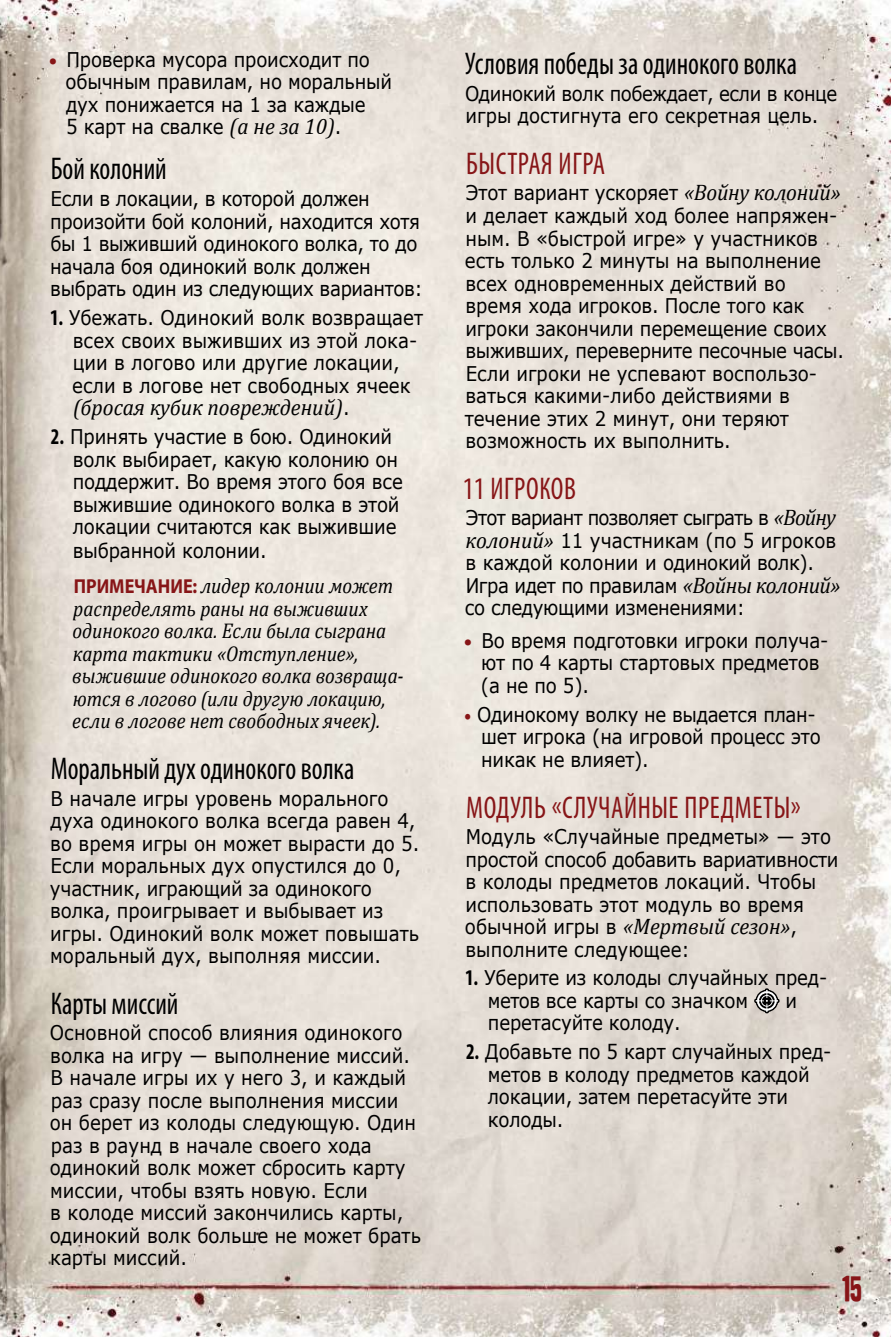
<style>
.page{position:relative;width:891px;height:1337px;background:#fff}
.page>*{position:absolute;margin:0;border:0;box-sizing:border-box;transform-origin:0 0}
.t1{font:condensed 31.5px "Myriad Pro";color:#000;scale:.9 1}
.t2{font:condensed 31.5px "Myriad Pro";letter-spacing:.02em;color:#871517;scale:.9 1}
.t3{font:31.5px "Headline HPLHS One";color:#871517}
.t4{font:italic 22.5px "Cambria";color:#000;scale:.95 1}
.t5{font:italic 21.38px/22.5px "Cambria";color:#000;scale:.9 1}
.t6{font:20.25px/22.5px "Verdana";color:#000;scale:.9 1}
.t7{font:20.25px/22.5px "Verdana";letter-spacing:-.02em;color:#000;scale:.9 1}
.s1{font-family:"Myriad Pro";font-weight:900;font-size:21.38px;color:#871517}
.s2{font-family:"Cambria";font-style:italic;font-size:22.5px}
.s3{font-family:"Myriad Pro";font-weight:700;font-stretch:condensed;font-size:22.5px}
.s4{font-family:"Verdana";font-style:normal;font-size:20.25px}
.s5{font-family:"Myriad Pro";font-weight:700;font-style:normal;font-size:20.25px;color:#871517}
.s6{font-family:"Myriad Pro";font-weight:900;color:#871517}
</style>
<div class="page">
<img style="left:0;top:0;width:891px;height:1336px">
<svg style="left:753px;top:951px;width:27px;height:99px;background:#c8c2bb"></svg>
<p class="t6" style="left:66px;top:48px;width:364px;text-indent:-17px"><span class="s1">•</span> Проверка мусора происходит по обычным правилам, но моральный дух понижается на 1 за каждые<br>5 карт на свалке <span class="s2">(а не за 10)</span>.</p>
<h1 class="t1" style="left:51px;top:149px;width:131px">Бой колоний</h1>
<p class="t7" style="left:50px;top:187px;width:416px">Если в локации, в которой должен произойти бой колоний, находится хотя бы 1 выживший одинокого волка, то до начала боя одинокий волк должен выбрать один из следующих вариантов:</p>
<p class="t6" style="left:72px;top:306px;width:391px;text-indent:-22px"><span class="s3">1.</span> Убежать. Одинокий волк возвращает всех своих выживших из этой лока-- ции в логово или другие локации, если в логове нет свободных ячеек</p>
<p class="t4" style="left:73px;top:391px;width:293px">(бросая кубик повреждений)<span class="s4">.</span></p>
<p class="t6" style="left:73px;top:425px;width:369px;text-indent:-22px"><span class="s3">2.</span> Принять участие в бою. Одинокий волк выбирает, какую колонию он поддержит. Во время этого боя все выжившие одинокого волка в этой локации считаются как выжившие выбранной колонии.</p>
<p class="t5" style="left:72px;top:573px;width:370px"><span class="s5">ПРИМЕЧАНИЕ:</span> лидер колонии может распределять раны на выживших одинокого волка. Если была сыграна карта тактики «Отступление», выжившие одинокого волка возвраща&shy;ются в логово (или другую локацию, если в логове нет свободных ячеек).</p>
<h1 class="t1" style="left:51px;top:749px;width:339px">Моральный дух одинокого волка</h1>
<p class="t6" style="left:50px;top:786px;width:412px">В начале игры уровень морального духа одинокого волка всегда равен 4, во время игры он может вырасти до 5.<br>Если моральных дух опустился до 0, участник, играющий за одинокого волка, проигрывает и выбывает из игры. Одинокий волк может повышать моральный дух, выполняя миссии.</p>
<h1 class="t1" style="left:51px;top:984px;width:143px">Карты миссий</h1>
<p class="t6" style="left:50px;top:1021px;width:414px">Основной способ влияния одинокого волка на игру — выполнение миссий.<br>В начале игры их у него 3, и каждый раз сразу после выполнения миссии он берет из колоды следующую. Один раз в раунд в начале своего хода одинокий волк может сбросить карту миссии, чтобы взять новую. Если<br>в колоде миссий закончились карты, одинокий волк больше не может брать карты миссий.</p>
<h1 class="t1" style="left:465px;top:45px;width:370px">Условия победы за одинокого волка</h1>
<p class="t6" style="left:465px;top:82px;width:415px">Одинокий волк побеждает, если в конце игры достигнута его секретная цель.</p>
<h1 class="t2" style="left:466px;top:145px;width:156px">БЫСТРАЯ ИГРА</h1>
<p class="t6" style="left:465px;top:182px;width:423px">Этот вариант ускоряет <span class="s2">«Войну колоний» </span>и делает каждый ход более напряжен&shy;ным. В «быстрой игре» у участников есть только 2 минуты на выполнение всех одновременных действий во время хода игроков. После того как игроки закончили перемещение своих выживших, переверните песочные часы.<br>Если игроки не успевают воспользо&shy;ваться какими-либо действиями в течение этих 2 минут, они теряют возможность их выполнить.</p>
<h1 class="t2" style="left:463px;top:469px;width:127px">11 ИГРОКОВ</h1>
<p class="t7" style="left:465px;top:506px;width:419px">Этот вариант позволяет сыграть в <span class="s2">«Войну колоний»</span> 11 участникам (по 5 игроков в каждой колонии и одинокий волк).<br>Игра идет по правилам <span class="s2">«Войны колоний» </span>со следующими изменениями:</p>
<p class="t6" style="left:481px;top:629px;width:388px;text-indent:-17px"><span class="s1">•</span> Во время подготовки игроки получа&shy;ют по 4 карты стартовых предметов (а не по 5).</p>
<p class="t6" style="left:481px;top:703px;width:379px;text-indent:-17px"><span class="s6">•</span> Одинокому волку не выдается план&shy;шет игрока (на игровой процесс это никак не влияет).</p>
<h1 class="t2" style="left:466px;top:788px;width:373px">МОДУЛЬ «СЛУЧАЙНЫЕ ПРЕДМЕТЫ»</h1>
<p class="t6" style="left:465px;top:825px;width:416px">Модуль «Случайные предметы» — это простой способ добавить вариативности в колоды предметов локаций. Чтобы использовать этот модуль во время</p>
<p class="t4" style="left:465px;top:910px;width:351px"><span class="s4">обычной игры в</span> «Мертвый сезон»<span class="s4">,</span></p>
<p class="t6" style="left:465px;top:937px;width:251px">выполните следующее:</p>
<p class="t6" style="left:488px;top:966px;width:373px;text-indent:-23px"><span class="s3">1.</span> Уберите из колоды случайных пред-- метов все карты со значком</p>
<p class="t6" style="left:786px;top:989px;width:14px">и</p>
<p class="t6" style="left:488px;top:1011px;width:216px">перетасуйте колоду.</p>
<p class="t6" style="left:488px;top:1040px;width:378px;text-indent:-22px"><span class="s3">2.</span> Добавьте по 5 карт случайных пред-- метов в колоду предметов каждой локации, затем перетасуйте эти колоды.</p>
<h1 class="t3" style="left:843px;top:1273px;width:22px">15</h1>
</div>
